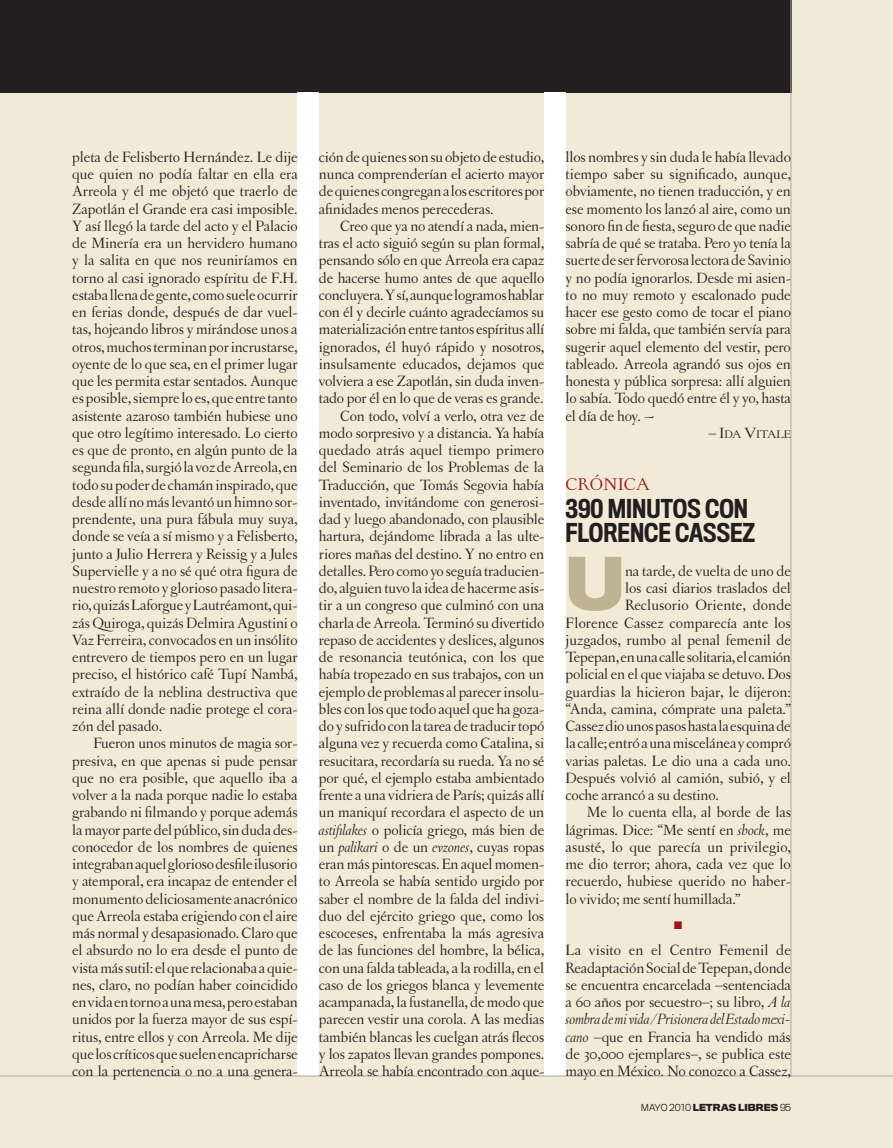
<style>
.page{position:relative;width:893px;height:1148px;background:#f2ead7}
.page>*{position:absolute;margin:0;border:0;box-sizing:border-box;transform-origin:0 0}
.t1{font:700 67.65px "Titling Gothic FB Normal";color:#beb493}
.t2{font:500 24px/24px "Titling Gothic FB Cond";color:#231f20}
.t3{font:18px "Letras Oldstyle Expert";color:#981a1e}
.t4{font:15.75px/17.2px "Letras Oldstyle";letter-spacing:-.01em;color:#231f20;text-align:justify}
.t5{font:11.85px "Letras Oldstyle Expert";letter-spacing:-.015em;color:#231f20}
.t6{font:10.5px "Monotype Sorts";color:#981a1e}
.t7{font:700 9px "Titling Gothic FB Normal";color:#231f20}
.s1{font-style:italic}
.s2{font-size:15.75px}
.s3{font-weight:300}
</style>
<div class="page">
<div style="left:0;top:0;width:791px;height:93px;background:#231f20"></div>
<hr style="left:791px;top:0;width:1px;height:1076px;background:#a8a9ad">
<div style="left:298px;top:93px;width:21px;height:983px;background:#fff"></div>
<div style="left:544px;top:93px;width:21px;height:983px;background:#fff"></div>
<hr style="left:0;top:1076px;width:893px;height:1px;background:#a8a9ad">
<p class="t4" style="left:72px;top:148px;width:227px">pleta de Felisberto Hernández. Le dije que quien no podía faltar en ella era Arreola y él me objetó que traerlo de Zapotlán el Grande era casi imposible.<br>Y así llegó la tarde del acto y el Palacio de Minería era un hervidero humano y la salita en que nos reuniríamos en torno al casi ignorado espíritu de F.H. estaba llena de gente, como suele ocurrir en ferias donde, después de dar vuel&shy;tas, hojeando libros y mirándose unos a otros, muchos terminan por incrustarse, oyente de lo que sea, en el primer lugar que les permita estar sentados. Aunque es posible, siempre lo es, que entre tanto asistente azaroso también hubiese uno que otro legítimo interesado. Lo cierto es que de pronto, en algún punto de la segunda fila, surgió la voz de Arreola, en todo su poder de chamán inspirado, que desde allí no más levantó un himno sor&shy;prendente, una pura fábula muy suya, donde se veía a sí mismo y a Felisberto, junto a Julio Herrera y Reissig y a Jules Supervielle y a no sé qué otra figura de nuestro remoto y glorioso pasado litera&shy;rio, quizás Laforgue y Lautréamont, qui&shy;zás Quiroga, quizás Delmira Agustini o Vaz Ferreira, convocados en un insólito entrevero de tiempos pero en un lugar preciso, el histórico café Tupí Nambá, extraído de la neblina destructiva que reina allí donde nadie protege el cora&shy;zón del pasado.</p>
<p class="t4" style="left:72px;top:735px;width:227px;text-indent:21px">Fueron unos minutos de magia sor&shy;presiva, en que apenas si pude pensar que no era posible, que aquello iba a volver a la nada porque nadie lo estaba grabando ni filmando y porque además la mayor parte del público, sin duda des&shy;conocedor de los nombres de quienes integraban aquel glorioso desfile ilusorio y atemporal, era incapaz de entender el monumento deliciosamente anacrónico que Arreola estaba erigiendo con el aire más normal y desapasionado. Claro que el absurdo no lo era desde el punto de vista más sutil: el que relacionaba a quie&shy;nes, claro, no podían haber coincidido en vida en torno a una mesa, pero estaban unidos por la fuerza mayor de sus espí&shy;ritus, entre ellos y con Arreola. Me dije que los críticos que suelen encapricharse con la pertenencia o no a una genera-</p>
<p class="t4" style="left:319px;top:148px;width:227px">ción de quienes son su objeto de estudio, nunca comprenderían el acierto mayor de quienes congregan a los escritores por afinidades menos perecederas.</p>
<p class="t4" style="left:319px;top:217px;width:227px;text-align:right">Creo que ya no atendí a nada, mien&shy;tras el acto siguió según su plan formal, pensando sólo en que Arreola era capaz de hacerse humo antes de que aquello concluyera. Y sí, aunque logramos hablar con él y decirle cuánto agradecíamos su materialización entre tantos espíritus allí ignorados, él huyó rápido y nosotros, insulsamente educados, dejamos que volviera a ese Zapotlán, sin duda inven&shy;tado por él en lo que de veras es grande.<br>Con todo, volví a verlo, otra vez de modo sorpresivo y a distancia. Ya había quedado atrás aquel tiempo primero del Seminario de los Problemas de la Traducción, que Tomás Segovia había inventado, invitándome con generosi&shy;dad y luego abandonado, con plausible hartura, dejándome librada a las ulte&shy;riores mañas del destino. Y no entro en detalles. Pero como yo seguía traducien&shy;do, alguien tuvo la idea de hacerme asis&shy;tir a un congreso que culminó con una charla de Arreola. Terminó su divertido repaso de accidentes y deslices, algunos de resonancia teutónica, con los que había tropezado en sus trabajos, con un ejemplo de problemas al parecer insolu&shy;bles con los que todo aquel que ha goza&shy;do y sufrido con la tarea de traducir topó alguna vez y recuerda como Catalina, si resucitara, recordaría su rueda. Ya no sé por qué, el ejemplo estaba ambientado frente a una vidriera de París; quizás allí un maniquí recordara el aspecto de un <span class="s1">astifilakes</span> o policía griego, más bien de un <span class="s1">palikari</span> o de un <span class="s1">evzones</span>, cuyas ropas eran más pintorescas. En aquel momen&shy;to Arreola se había sentido urgido por saber el nombre de la falda del indivi&shy;duo del ejército griego que, como los escoceses, enfrentaba la más agresiva de las funciones del hombre, la bélica, con una falda tableada, a la rodilla, en el caso de los griegos blanca y levemente acampanada, la fustanella, de modo que parecen vestir una corola. A las medias también blancas les cuelgan atrás flecos y los zapatos llevan grandes pompones.<br>Arreola se había encontrado con aque-</p>
<p class="t4" style="left:565px;top:148px;width:227px">llos nombres y sin duda le había llevado tiempo saber su significado, aunque, obviamente, no tienen traducción, y en ese momento los lanzó al aire, como un sonoro fin de fiesta, seguro de que nadie sabría de qué se trataba. Pero yo tenía la suerte de ser fervorosa lectora de Savinio y no podía ignorarlos. Desde mi asien&shy;to no muy remoto y escalonado pude hacer ese gesto como de tocar el piano sobre mi falda, que también servía para sugerir aquel elemento del vestir, pero tableado. Arreola agrandó sus ojos en honesta y pública sorpresa: allí alguien lo sabía. Todo quedó entre él y yo, hasta el día de hoy. ~</p>
<p class="t5" style="left:708px;top:427px;width:84px"><span class="s2">–</span> <span class="s2">I</span>DA <span class="s2">V</span>ITALE</p>
<p class="t3" style="left:565px;top:474px;width:51px">CRÓNICA</p>
<h2 class="t2" style="left:565px;top:497px;width:191px">390 MINUTOS CON<br>FLORENCE CASSEZ</h2>
<h1 class="t1" style="left:565px;top:541px;width:60px">U</h1>
<p class="t4" style="left:625px;top:562px;width:167px">na tarde, de vuelta de uno de</p>
<p class="t4" style="left:625px;top:579px;width:167px">los casi diarios traslados del</p>
<p class="t4" style="left:625px;top:597px;width:167px">Reclusorio Oriente, donde</p>
<p class="t4" style="left:565px;top:614px;width:227px">Florence Cassez comparecía ante los</p>
<p class="t4" style="left:565px;top:631px;width:227px">juzgados, rumbo al penal femenil de</p>
<p class="t4" style="left:565px;top:648px;width:227px">Tepepan, en una calle solitaria, el camión</p>
<p class="t4" style="left:565px;top:666px;width:227px">policial en el que viajaba se detuvo. Dos</p>
<p class="t4" style="left:565px;top:683px;width:227px">guardias la hicieron bajar, le dijeron:</p>
<p class="t4" style="left:565px;top:700px;width:227px">“Anda, camina, cómprate una paleta.”</p>
<p class="t4" style="left:565px;top:717px;width:227px">Cassez dio unos pasos hasta la esquina de</p>
<p class="t4" style="left:565px;top:735px;width:227px">la calle; entró a una miscelánea y compró</p>
<p class="t4" style="left:565px;top:752px;width:227px">varias paletas. Le dio una a cada uno.</p>
<p class="t4" style="left:565px;top:769px;width:227px">Después volvió al camión, subió, y el</p>
<p class="t4" style="left:565px;top:786px;width:155px">coche arrancó a su destino.</p>
<p class="t4" style="left:587px;top:804px;width:206px">Me lo cuenta ella, al borde de las</p>
<p class="t4" style="left:565px;top:821px;width:227px">lágrimas. Dice: “Me sentí en <span class="s1">shock</span>, me</p>
<p class="t4" style="left:565px;top:838px;width:227px">asusté, lo que parecía un privilegio,</p>
<p class="t4" style="left:565px;top:855px;width:227px">me dio terror; ahora, cada vez que lo</p>
<p class="t4" style="left:565px;top:873px;width:227px">recuerdo, hubiese querido no haber-</p>
<p class="t4" style="left:565px;top:890px;width:177px">lo vivido; me sentí humillada.”</p>
<p class="t6" style="left:674px;top:921px;width:9px">n</p>
<p class="t4" style="left:565px;top:942px;width:227px">La visito en el Centro Femenil de Readaptación Social de Tepepan, donde se encuentra encarcelada –sentenciada a 60 años por secuestro–; su libro, <span class="s1">A la sombra de mi vida / Prisionera del Estado mexi&shy;cano</span> –que en Francia ha vendido más de 30,000 ejemplares–, se publica este mayo en México. No conozco a Cassez,</p>
<p class="t7" style="left:641px;top:1101px;width:152px"><span class="s3">MAYO 2010</span> LETRAS LIBRES <span class="s3">95</span></p>
</div>
